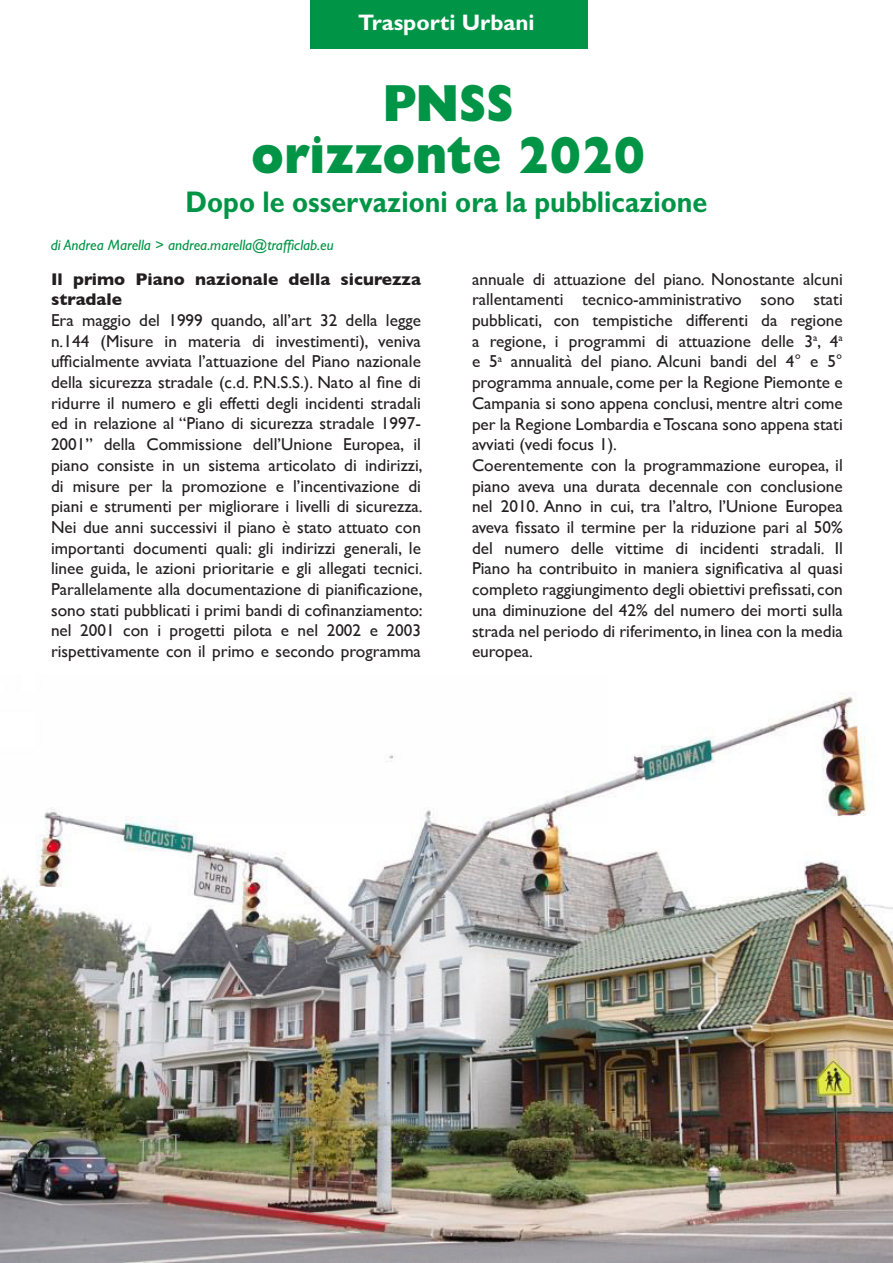
<style>
.page{position:relative;width:893px;height:1263px;background:#fff}
.page>*{position:absolute;margin:0;border:0;box-sizing:border-box;transform-origin:0 0}
.t1{font:800 52.5px "Gill Sans Std";color:#009446;scale:.9 1}
.t2{font:700 30px "Gill Sans Std";color:#009446;scale:.9 1}
.t3{font:700 22.5px "Gill Sans Std";color:#fff}
.Normale{font:17.25px/20.7px "Gill Sans";color:#231f20;text-align:justify}
.Normale-2{font:700 17.25px/20.7px "Gill Sans";color:#231f20}
.t4{font:italic 15px "Gill Sans Std";color:#009446}
</style>
<div class="page">
<div style="left:310px;top:0;width:277px;height:49px;background:#009446"></div>
<img style="left:0;top:696px;width:893px;height:567px">
<p class="t3" style="left:358px;top:9px;width:178px">Trasporti Urbani</p>
<p class="t1" style="left:383px;top:72px;width:147px">PNSS</p>
<p class="t1" style="left:251px;top:125px;width:440px">orizzonte 2020</p>
<p class="t2" style="left:186px;top:184px;width:581px">Dopo le osservazioni ora la pubblicazione</p>
<p class="t4" style="left:51px;top:237px;width:284px">di Andrea Marella &gt; andrea.marella@trafficlab.eu</p>
<p class="Normale-2" style="left:51px;top:268px;width:371px">Il primo Piano nazionale della sicurezza stradale</p>
<p class="Normale" style="left:51px;top:310px;width:373px">Era maggio del 1999 quando, all’art 32 della legge n.144 (Misure in materia di investimenti), veniva ufficialmente avviata l’attuazione del Piano nazionale della sicurezza stradale (c.d. P.N.S.S.). Nato al fine di ridurre il numero e gli effetti degli incidenti stradali ed in relazione al “Piano di sicurezza stradale 1997- 2001” della Commissione dell’Unione Europea, il piano consiste in un sistema articolato di indirizzi, di misure per la promozione e l’incentivazione di piani e strumenti per migliorare i livelli di sicurezza.<br>Nei due anni successivi il piano è stato attuato con importanti documenti quali: gli indirizzi generali, le linee guida, le azioni prioritarie e gli allegati tecnici.<br>Parallelamente alla documentazione di pianificazione, sono stati pubblicati i primi bandi di cofinanziamento: nel 2001 con i progetti pilota e nel 2002 e 2003 rispettivamente con il primo e secondo programma</p>
<p class="Normale" style="left:472px;top:268px;width:372px">annuale di attuazione del piano. Nonostante alcuni rallentamenti tecnico-amministrativo sono stati pubblicati, con tempistiche differenti da regione a regione, i programmi di attuazione delle 3<sup>a</sup>, 4<sup>a </sup>e 5<sup>a</sup> annualità del piano. Alcuni bandi del 4° e 5° programma annuale, come per la Regione Piemonte e Campania si sono appena conclusi, mentre altri come per la Regione Lombardia e Toscana sono appena stati avviati (vedi focus 1).</p>
<p class="Normale" style="left:472px;top:455px;width:372px">Coerentemente con la programmazione europea, il piano aveva una durata decennale con conclusione nel 2010. Anno in cui, tra l’altro, l’Unione Europea aveva fissato il termine per la riduzione pari al 50% del numero delle vittime di incidenti stradali. Il Piano ha contribuito in maniera significativa al quasi completo raggiungimento degli obiettivi prefissati, con una diminuzione del 42% del numero dei morti sulla strada nel periodo di riferimento, in linea con la media europea.</p>
</div>
